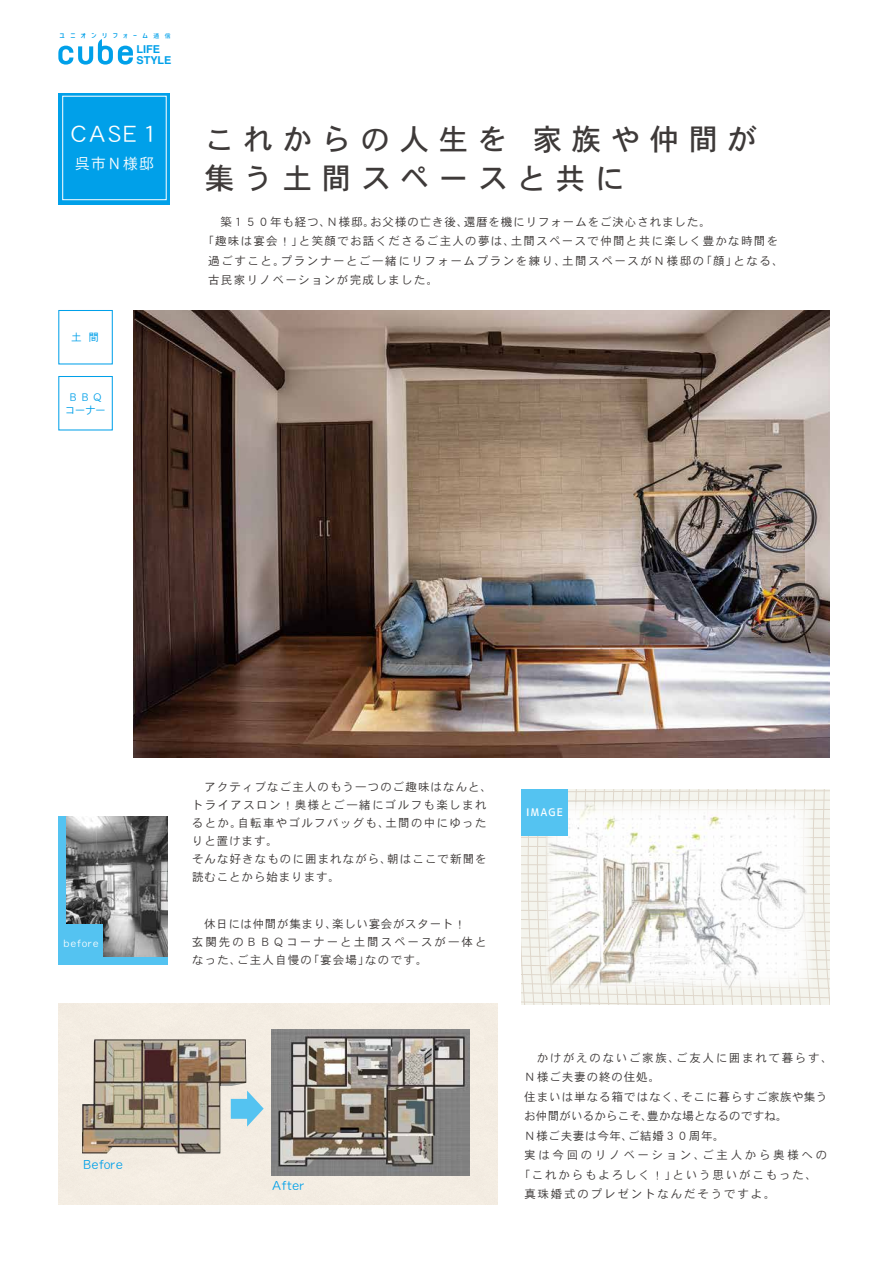
<style>
.page{position:relative;width:893px;height:1263px;background:#fff}
.page>*{position:absolute;margin:0;border:0;box-sizing:border-box;transform-origin:0 0}
.t1{font:30px/39px "DFHS Gothic W5 MP RKSJ H";letter-spacing:.3em;color:#3e3a39}
.t2{font:22.65px "DFHS Gothic W3 MP RKSJ H";letter-spacing:.12em;color:#fff}
.t3{font:14.55px "Koz Go Pr 6 N";letter-spacing:.1em;color:#fff}
.t4{font:12.6px "DFHS Gothic W3 MP RKSJ H";letter-spacing:.05em;color:#00a0e9}
.t5{font:11.55px/18px "DFHS Gothic W3 MP RKSJ H";letter-spacing:.11em;color:#3e3a39}
.t6{font:11.55px/18px "DFHS Gothic W3 MP RKSJ H";letter-spacing:.09em;color:#3e3a39}
.t7{font:11.55px "DFHS Gothic W3 MP RKSJ H";letter-spacing:.075em;color:#3e3a39}
.t8{font:11.55px "DFHS Gothic W3 MP RKSJ H";letter-spacing:.13em;color:#3e3a39}
.t9{font:11.55px "DFHS Gothic W3 MP RKSJ H";letter-spacing:.155em;color:#3e3a39}
.t10{font:11.55px "DFHS Gothic W3 MP RKSJ H";letter-spacing:.085em;color:#3e3a39}
.t11{font:11.55px "DFHS Gothic W3 MP RKSJ H";letter-spacing:.145em;color:#3e3a39}
.t12{font:11.55px "DFHS Gothic W3 MP RKSJ H";letter-spacing:.015em;color:#3e3a39}
.t13{font:11.55px "DFHS Gothic W3 MP RKSJ H";letter-spacing:.225em;color:#3e3a39}
.t14{font:11.55px "DFHS Gothic W3 MP RKSJ H";letter-spacing:.055em;color:#3e3a39}
.t15{font:700 10.8px/10.9px "Helvetica";color:#00a0e9}
.t16{font:10.65px/13.5px "DFHS Gothic W3 MP RKSJ H";letter-spacing:-.05em;color:#00a0e9}
.t17{font:10.5px "Corporate Logo Medium";letter-spacing:.1em;color:#fff}
.t18{font:10.05px "DFHS Gothic W3 MP RKSJ H";letter-spacing:.12em;color:#fff}
.t19{font:6.75px "Corporate Logo Medium";letter-spacing:.74em;color:#00a0e9;scale:1.08 1}
.s1{font-size:5.85px}
</style>
<div class="page">
<div style="left:58px;top:1004px;width:440px;height:200px;background:#f4ede2"></div>
<img style="left:82px;top:1039px;width:164px;height:114px">
<div style="left:58px;top:93px;width:112px;height:111px;background:#00a0e9"></div>
<div style="left:62px;top:96px;width:105px;height:104px;border:1px solid #fff"></div>
<svg style="left:58px;top:39px;width:75px;height:26px"></svg>
<div style="left:58px;top:816px;width:110px;height:149px;background:#54c3f1"></div>
<img style="left:67px;top:816px;width:101px;height:140px">
<div style="left:62px;top:924px;width:41px;height:41px;background:#54c3f1"></div>
<img style="left:272px;top:1029px;width:198px;height:146px">
<svg style="left:231px;top:1090px;width:33px;height:37px"></svg>
<img style="left:134px;top:311px;width:695px;height:446px">
<svg style="left:521px;top:790px;width:309px;height:214px;background:#efede5"></svg>
<img style="left:546px;top:801px;width:266px;height:188px">
<div style="left:521px;top:790px;width:47px;height:46px;background:#54c3f1"></div>
<div style="left:58px;top:310px;width:55px;height:54px;background:#fff;border:1px solid #00a0e9"></div>
<div style="left:58px;top:376px;width:55px;height:54px;background:#fff;border:1px solid #00a0e9"></div>
<p class="t19" style="left:60px;top:32px;width:104px">ユニオンリフォーム <span class="s1">通 信</span></p>
<p class="t15" style="left:136px;top:44px;width:37px">LIFE<br>STYLE</p>
<h2 class="t2" style="left:71px;top:123px;width:92px">CASE１</h2>
<p class="t3" style="left:75px;top:156px;width:80px">呉市Ｎ様邸</p>
<p class="t16" style="left:71px;top:330px;width:30px">土 間</p>
<p class="t16" style="left:65px;top:390px;width:43px">ＢＢＱコーナー</p>
<h1 class="t1" style="left:204px;top:120px;width:554px">これからの人生を 家族や仲間が集う土間スペースと共に</h1>
<p class="t7" style="left:208px;top:216px;width:504px">　築１５０年も経つ、Ｎ様邸。お父様の亡き後、還暦を機にリフォームをご決心されました。</p>
<p class="t5" style="left:202px;top:232px;width:577px">「趣味は宴会！」と笑顔でお話くださるご主人の夢は、土間スペースで仲間と共に楽しく豊かな時間を</p>
<p class="t8" style="left:208px;top:255px;width:578px">過ごすこと。プランナーとご一緒にリフォームプランを練り、土間スペースがＮ様邸の「顔」となる、</p>
<p class="t5" style="left:208px;top:271px;width:232px">古民家リノベーションが完成しました。</p>
<p class="t18" style="left:64px;top:938px;width:36px">before</p>
<p class="t4" style="left:84px;top:1158px;width:40px">Before</p>
<p class="t6" style="left:192px;top:777px;width:302px">　アクティブなご主人のもう一つのご趣味はなんと、トライアスロン！奥様とご一緒にゴルフも楽しまれるとか。自転車やゴルフバッグも、土間の中にゆったりと置けます。<br>そんな好きなものに囲まれながら、朝はここで新聞を読むことから始まります。</p>
<p class="t5" style="left:192px;top:915px;width:296px">　休日には仲間が集まり、楽しい宴会がスタート！<br>玄関先のＢＢＱコーナーと土間スペースが一体となった、ご主人自慢の「宴会場」なのです。</p>
<p class="t4" style="left:272px;top:1179px;width:33px">After</p>
<p class="t17" style="left:526px;top:805px;width:38px">IMAGE</p>
<p class="t11" style="left:537px;top:1051px;width:298px">かけがえのないご家族、ご友人に囲まれて暮らす、</p>
<p class="t7" style="left:524px;top:1071px;width:138px">Ｎ様ご夫妻の終の住処。</p>
<p class="t10" style="left:524px;top:1090px;width:304px">住まいは単なる箱ではなく、そこに暮らすご家族や集う</p>
<p class="t12" style="left:524px;top:1110px;width:265px">お仲間がいるからこそ、豊かな場となるのですね。</p>
<p class="t14" style="left:524px;top:1129px;width:202px">Ｎ様ご夫妻は今年、ご結婚３０周年。</p>
<p class="t13" style="left:524px;top:1149px;width:304px">実は今回のリノベーション、ご主人から奥様への</p>
<p class="t9" style="left:518px;top:1168px;width:300px">「これからもよろしく！」という思いがこもった、</p>
<p class="t9" style="left:524px;top:1188px;width:253px">真珠婚式のプレゼントなんだそうですよ。</p>
</div>
